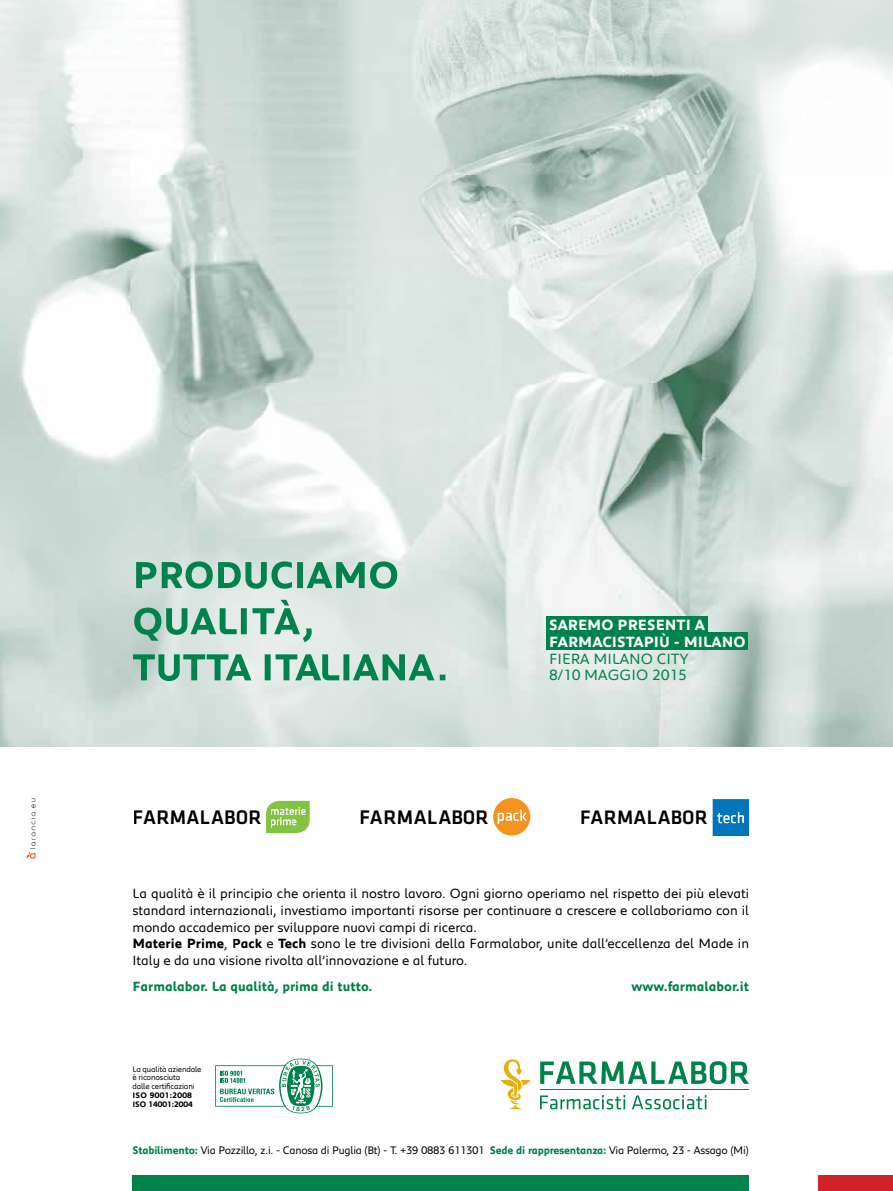
<style>
.page{position:relative;width:893px;height:1191px;background:#fff}
.page>*{position:absolute;margin:0;border:0;box-sizing:border-box;transform-origin:0 0}
.t1{font:500 20.4px "Klavika";letter-spacing:.01em;color:#000}
.t2{font:500 20.25px "Klavika";letter-spacing:.005em;color:#000}
.t3{font:700 15.15px/16.6px "Peugeot";color:#fff}
.t4{font:15.15px/16.6px "Peugeot";color:#00824b}
.t5{font:13.65px/16.6px "Peugeot";color:#000}
.t6{font:700 13.65px "Peugeot";color:#00824b}
.t7{font:11.25px "Peugeot";letter-spacing:-.02em;color:#000}
.t8{font:8.1px/8.7px "Peugeot";letter-spacing:-.02em;color:#000}
.t9{font:700 8.1px/8.7px "Peugeot";color:#000}
.s1{font-weight:700}
.s2{font-weight:700;color:#00824b}
</style>
<div class="page">
<img style="left:0;top:0;width:893px;height:746px">
<div style="left:132px;top:1175px;width:617px;height:16px;background:#00824b"></div>
<div style="left:818px;top:1175px;width:75px;height:16px;background:#d2232a"></div>
<hr style="left:540px;top:1089px;width:209px;height:1px;background:#00824b">
<svg style="left:501px;top:1059px;width:30px;height:50px"></svg>
<svg style="left:540px;top:1095px;width:166px;height:14px"></svg>
<svg style="left:540px;top:1061px;width:209px;height:23px"></svg>
<svg style="left:493px;top:798px;width:37px;height:37px"></svg>
<svg style="left:713px;top:799px;width:36px;height:37px"></svg>
<svg style="left:266px;top:801px;width:44px;height:32px"></svg>
<svg style="left:26px;top:798px;width:10px;height:61px"></svg>
<img style="left:136px;top:561px;width:263px;height:28px">
<img style="left:134px;top:600px;width:178px;height:42px">
<img style="left:133px;top:654px;width:312px;height:27px">
<svg style="left:215px;top:1058px;width:118px;height:55px"></svg>
<div style="left:546px;top:632px;width:202px;height:18px;background:#00824b"></div>
<div style="left:546px;top:616px;width:162px;height:17px;background:#00824b"></div>
<p class="t3" style="left:549px;top:616px;width:198px">SAREMO PRESENTI A<br>FARMACISTAPIÙ - MILANO</p>
<p class="t4" style="left:549px;top:649px;width:141px">FIERA MILANO CITY<br>8/10 MAGGIO 2015</p>
<h1 class="t1" style="left:132px;top:806px;width:130px">FARMALABOR</h1>
<h1 class="t1" style="left:359px;top:806px;width:131px">FARMALABOR</h1>
<h2 class="t2" style="left:580px;top:806px;width:129px">FARMALABOR</h2>
<p class="t5" style="left:132px;top:884px;width:618px">La qualità è il principio che orienta il nostro lavoro. Ogni giorno operiamo nel rispetto dei più elevati standard internazionali, investiamo importanti risorse per continuare a crescere e collaboriamo con il mondo accademico per sviluppare nuovi campi di ricerca.<br><span class="s1">Materie Prime</span>, <span class="s1">Pack</span> e <span class="s1">Tech</span> sono le tre divisioni della Farmalabor, unite dall’eccellenza del Made in Italy e da una visione rivolta all’innovazione e al futuro.</p>
<p class="t6" style="left:132px;top:976px;width:241px">Farmalabor. La qualità, prima di tutto.</p>
<p class="t6" style="left:632px;top:976px;width:119px">www.farmalabor.it</p>
<p class="t8" style="left:132px;top:1064px;width:71px">La qualità aziendale è riconosciuta<br>dalle certificazioni</p>
<p class="t9" style="left:132px;top:1090px;width:62px">ISO 9001:2008<br>ISO 14001:2004</p>
<p class="t7" style="left:132px;top:1142px;width:618px"><span class="s2">Stabilimento:</span> Via Pozzillo, z.i. - Canosa di Puglia (Bt) - T. +39 0883 611301 <span class="s2">Sede di rappresentanza:</span> Via Palermo, 23 - Assago (Mi)</p>
</div>
